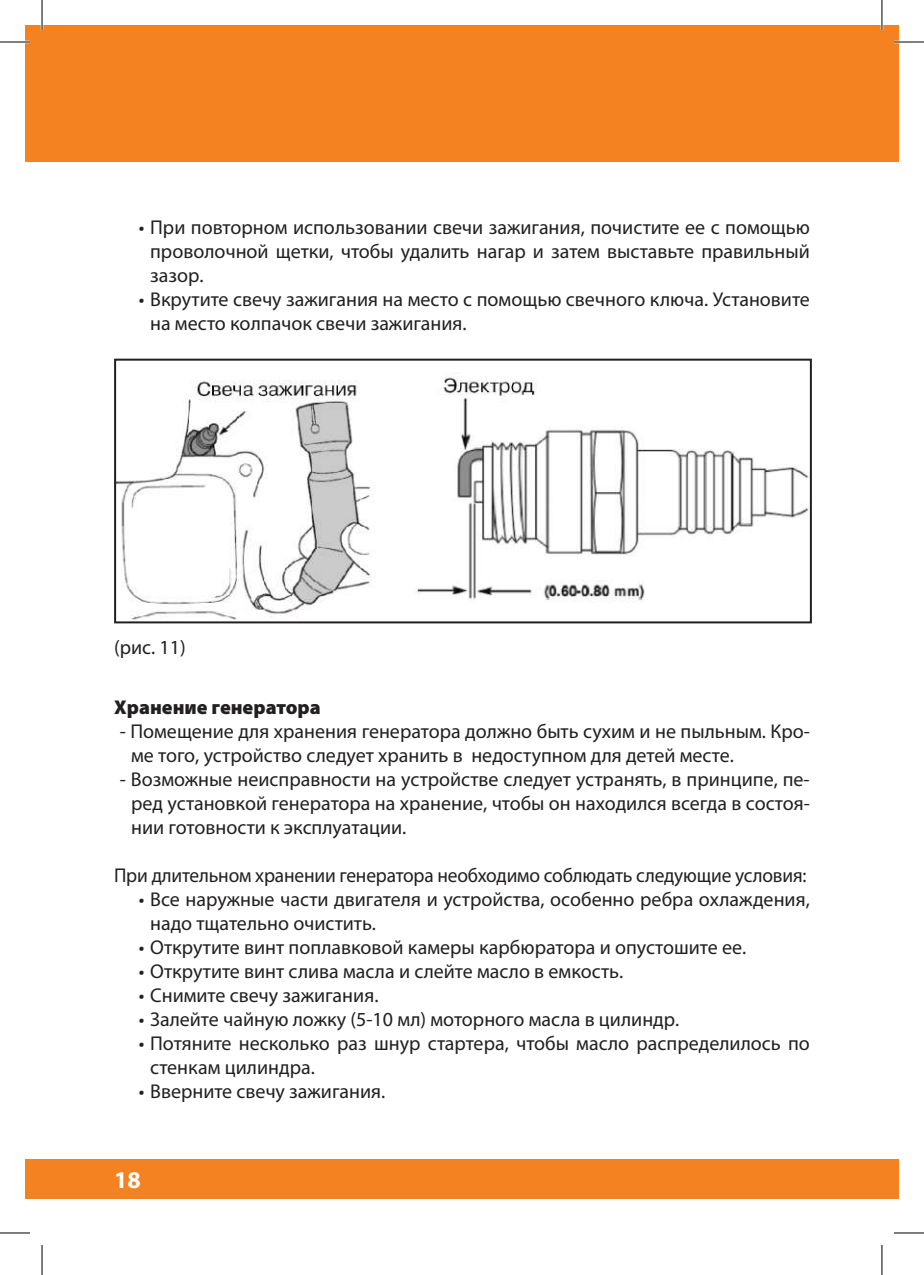
<style>
.page{position:relative;width:924px;height:1275px;background:#fff}
.page>*{position:absolute;margin:0;border:0;box-sizing:border-box;transform-origin:0 0}
.t1{font:700 24px "Myriad Pro";color:#fff}
.t2{font:20px/24px "Myriad Pro";color:#231f20}
.t3{font:900 20px "Myriad Pro";color:#231f20}
</style>
<div class="page">
<div style="left:25px;top:25px;width:873px;height:136px;background:#f58220"></div>
<div style="left:25px;top:1159px;width:873px;height:40px;background:#f58220"></div>
<img style="left:117px;top:372px;width:691px;height:248px">
<div style="left:114px;top:359px;width:697px;height:264px;border:2px solid #231f20"></div>
<hr style="left:0;top:41px;width:30px;height:2px;background:#fff">
<hr style="left:893px;top:41px;width:30px;height:2px;background:#fff">
<hr style="left:41px;top:0;width:2px;height:30px;background:#fff">
<hr style="left:880px;top:0;width:2px;height:30px;background:#fff">
<hr style="left:0;top:42px;width:30px;height:1px;background:#000">
<hr style="left:893px;top:42px;width:30px;height:1px;background:#000">
<hr style="left:0;top:1232px;width:30px;height:1px;background:#000">
<hr style="left:893px;top:1232px;width:30px;height:1px;background:#000">
<hr style="left:42px;top:0;width:1px;height:30px;background:#000">
<hr style="left:42px;top:1245px;width:1px;height:30px;background:#000">
<hr style="left:881px;top:0;width:1px;height:30px;background:#000">
<hr style="left:881px;top:1245px;width:1px;height:30px;background:#000">
<p class="t2" style="left:150px;top:215px;width:661px;text-align:justify;text-indent:-11px">• При повторном использовании свечи зажигания, почистите ее с помощью проволочной щетки, чтобы удалить нагар и затем выставьте правильный зазор.</p>
<p class="t2" style="left:150px;top:287px;width:661px;text-indent:-11px">• Вкрутите свечу зажигания на место с помощью свечного ключа. Установите на место колпачок свечи зажигания.</p>
<p class="t2" style="left:114px;top:635px;width:73px">(рис. 11)</p>
<p class="t3" style="left:114px;top:694px;width:208px">Хранение генератора</p>
<p class="t2" style="left:131px;top:719px;width:680px;text-indent:-11px">- Помещение для хранения генератора должно быть сухим и не пыльным. Кро&shy;ме того, устройство следует хранить в недоступном для детей месте.</p>
<p class="t2" style="left:131px;top:767px;width:680px;text-align:justify;text-indent:-11px">- Возможные неисправности на устройстве следует устранять, в принципе, пе&shy;ред установкой генератора на хранение, чтобы он находился всегда в состоя&shy;нии готовности к эксплуатации.</p>
<p class="t2" style="left:114px;top:863px;width:693px">При длительном хранении генератора необходимо соблюдать следующие условия:</p>
<p class="t2" style="left:150px;top:887px;width:661px;text-indent:-11px">• Все наружные части двигателя и устройства, особенно ребра охлаждения, надо тщательно очистить.</p>
<p class="t2" style="left:139px;top:935px;width:608px">• Открутите винт поплавковой камеры карбюратора и опустошите ее.</p>
<p class="t2" style="left:139px;top:959px;width:486px">• Открутите винт слива масла и слейте масло в емкость.</p>
<p class="t2" style="left:139px;top:983px;width:241px">• Снимите свечу зажигания.</p>
<p class="t2" style="left:139px;top:1007px;width:542px">• Залейте чайную ложку (5-10 мл) моторного масла в цилиндр.</p>
<p class="t2" style="left:150px;top:1031px;width:661px;text-indent:-11px">• Потяните несколько раз шнур стартера, чтобы масло распределилось по стенкам цилиндра.</p>
<p class="t2" style="left:139px;top:1079px;width:248px">• Вверните свечу зажигания.</p>
<p class="t1" style="left:114px;top:1164px;width:28px">18</p>
</div>
